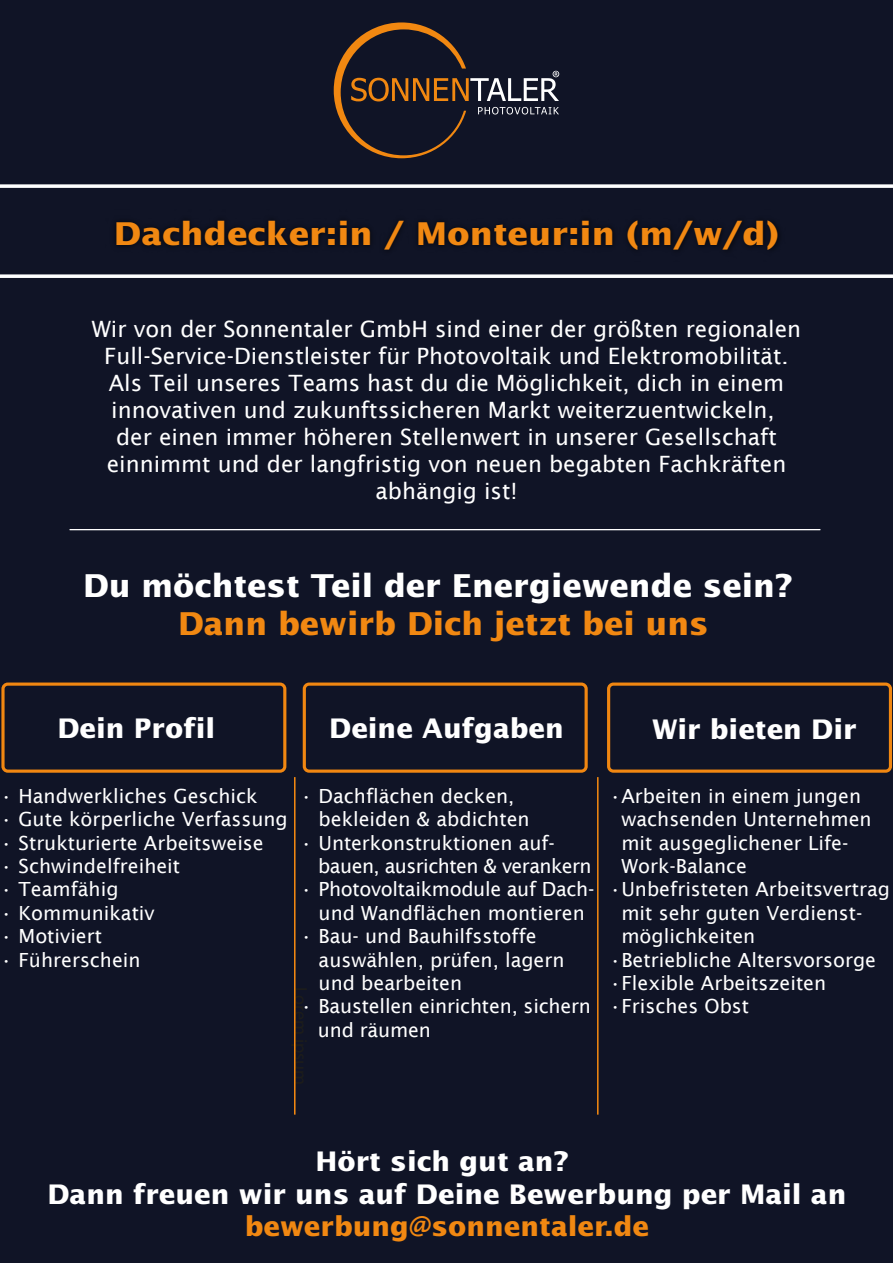
<style>
.page{position:relative;width:893px;height:1263px;background:#101426}
.page>*{position:absolute;margin:0;border:0;box-sizing:border-box;transform-origin:0 0}
.t1{font:700 31.5px "Lucida Sans";color:#fff}
.t2{font:700 31.5px "Lucida Sans";color:#f18812;scale:1.07 1}
.t3{font:700 31.5px "Lucida Sans";color:#f18812}
.t4{font:700 27px/32.4px "Lucida Sans";color:#fff;text-align:center}
.t5{font:700 27px "Lucida Sans";color:#f18812}
.t6{font:22.5px/27px "Lucida Sans";color:#fff;text-align:center}
.t7{font:19.5px/23.4px "Lucida Sans";color:#fff}
.t8{font:19.5px/23.4px "Lucida Sans";letter-spacing:-.03em;color:#fff}
</style>
<div class="page">
<div style="left:1px;top:682px;width:285px;height:91px;border:3px solid #f18711;border-radius:5px"></div>
<div style="left:303px;top:682px;width:285px;height:91px;border:3px solid #f18711;border-radius:5px"></div>
<div style="left:607px;top:682px;width:285px;height:91px;border:3px solid #f18711;border-radius:5px"></div>
<hr style="left:597px;top:777px;width:2px;height:337px;background:#f18711">
<hr style="left:294px;top:777px;width:2px;height:337px;background:#f18711">
<svg style="left:0;top:184px;width:893px;height:94px"></svg>
<div style="left:70px;top:529px;width:750px;height:1px;border:1px solid #fff"></div>
<svg style="left:334px;top:22px;width:225px;height:136px"></svg>
<h1 class="t2" style="left:114px;top:215px;width:623px">Dachdecker:in / Monteur:in (m/w/d)</h1>
<p class="t6" style="left:92px;top:315px;width:711px">Wir von der Sonnentaler GmbH sind einer der größten regionalen Full-Service-Dienstleister für Photovoltaik und Elektromobilität.<br>Als Teil unseres Teams hast du die Möglichkeit, dich in einem innovativen und zukunftssicheren Markt weiterzuentwickeln,<br>der einen immer höheren Stellenwert in unserer Gesellschaft einnimmt und der langfristig von neuen begabten Fachkräften abhängig ist!</p>
<h1 class="t1" style="left:83px;top:568px;width:711px">Du möchtest Teil der Energiewende sein?</h1>
<h1 class="t3" style="left:178px;top:606px;width:532px">Dann bewirb Dich jetzt bei uns</h1>
<h2 class="t4" style="left:57px;top:712px;width:159px">Dein Profil</h2>
<p class="t7" style="left:0;top:784px;width:259px">• Handwerkliches Geschick</p>
<p class="t7" style="left:0;top:807px;width:289px">• Gute körperliche Verfassung</p>
<p class="t7" style="left:0;top:831px;width:265px">• Strukturierte Arbeitsweise</p>
<p class="t7" style="left:0;top:854px;width:182px">• Schwindelfreiheit</p>
<p class="t7" style="left:0;top:878px;width:120px">• Teamfähig</p>
<p class="t7" style="left:0;top:901px;width:156px">• Kommunikativ</p>
<p class="t7" style="left:0;top:924px;width:104px">• Motiviert</p>
<p class="t7" style="left:0;top:948px;width:142px">• Führerschein</p>
<h2 class="t4" style="left:329px;top:713px;width:236px">Deine Aufgaben</h2>
<h2 class="t4" style="left:652px;top:713px;width:206px">Wir bieten Dir</h2>
<p class="t7" style="left:319px;top:784px;width:213px;text-indent:-18px">• Dachflächen decken, bekleiden &amp; abdichten</p>
<p class="t8" style="left:318px;top:831px;width:275px;text-indent:-18px">• Unterkonstruktionen auf&shy;bauen, ausrichten &amp; verankern</p>
<p class="t7" style="left:300px;top:878px;width:296px;text-align:center">• Photovoltaikmodule auf Dach&shy;und Wandflächen montieren</p>
<p class="t7" style="left:319px;top:924px;width:247px;text-indent:-18px">• Bau- und Bauhilfsstoffe auswählen, prüfen, lagern und bearbeiten</p>
<p class="t7" style="left:318px;top:995px;width:275px;text-indent:-18px">• Baustellen einrichten, sichern und räumen</p>
<p class="t7" style="left:621px;top:784px;width:252px;text-indent:-12px">•Arbeiten in einem jungen wachsenden Unternehmen mit ausgeglichener Life-<br>Work-Balance</p>
<p class="t7" style="left:621px;top:878px;width:270px;text-indent:-12px">•Unbefristeten Arbeitsvertrag mit sehr guten Verdienst&shy;möglichkeiten</p>
<p class="t7" style="left:609px;top:948px;width:268px">•Betriebliche Altersvorsorge</p>
<p class="t7" style="left:609px;top:971px;width:219px">•Flexible Arbeitszeiten</p>
<p class="t7" style="left:609px;top:995px;width:142px">•Frisches Obst</p>
<h2 class="t4" style="left:47px;top:1146px;width:801px">Hört sich gut an?<br>Dann freuen wir uns auf Deine Bewerbung per Mail an</h2>
<h2 class="t5" style="left:245px;top:1211px;width:406px">bewerbung@sonnentaler.de</h2>
</div>
